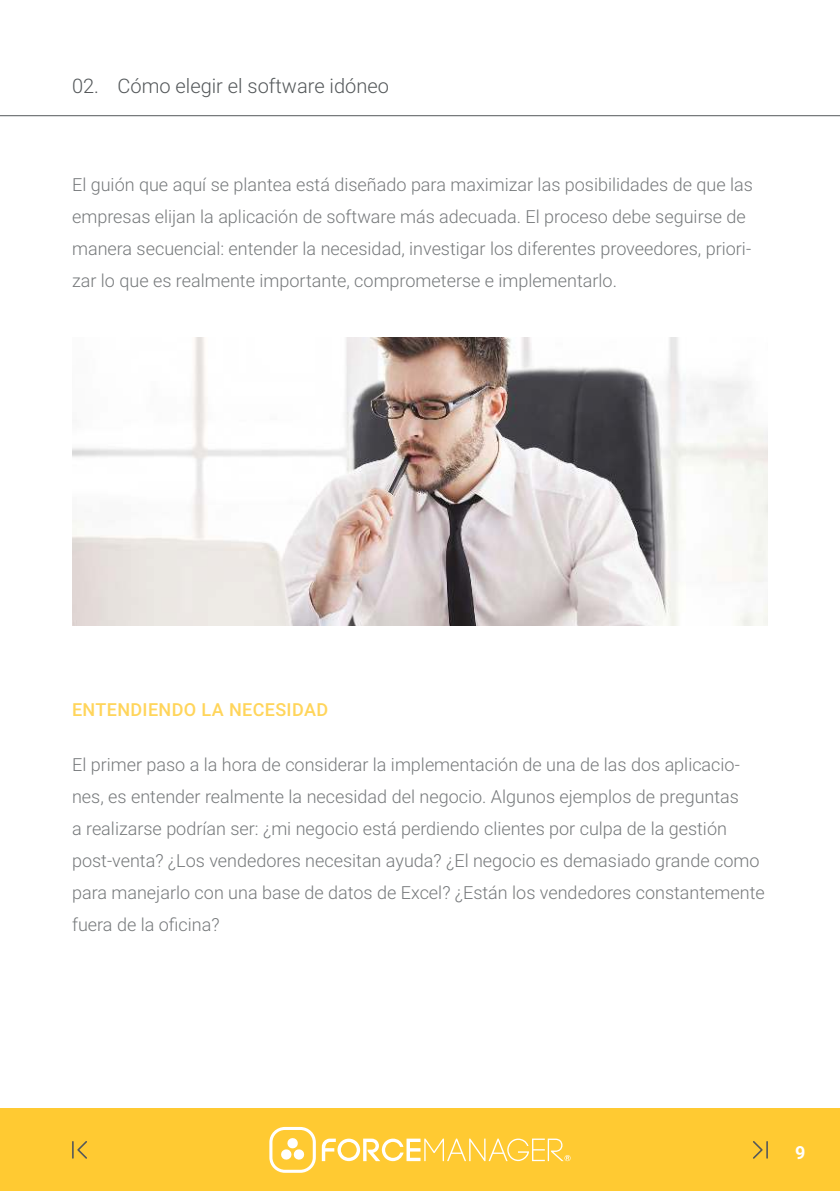
<style>
.page{position:relative;width:840px;height:1191px;background:#fff}
.page>*{position:absolute;margin:0;border:0;box-sizing:border-box;transform-origin:0 0}
.t1{font:300 20px "Roboto";color:#54585a}
.t2{font:300 18px/32px "Roboto";color:#76797b}
.t3{font:500 18px "Roboto";letter-spacing:.02em;color:#ffd55b}
.t4{font:700 18px "Roboto";color:#fff}
</style>
<div class="page">
<div style="left:0;top:1108px;width:839px;height:83px;background:#ffca32"></div>
<hr style="left:0;top:115px;width:839px;height:1px;background:#54585a">
<svg style="left:269px;top:1127px;width:301px;height:45px"></svg>
<img style="left:72px;top:338px;width:695px;height:287px">
<svg style="left:72px;top:1141px;width:15px;height:17px"></svg>
<svg style="left:753px;top:1141px;width:14px;height:17px"></svg>
<p class="t1" style="left:72px;top:77px;width:318px">02. Cómo elegir el software idóneo</p>
<p class="t2" style="left:72px;top:168px;width:682px">El guión que aquí se plantea está diseñado para maximizar las posibilidades de que las empresas elijan la aplicación de software más adecuada. El proceso debe seguirse de manera secuencial: entender la necesidad, investigar los diferentes proveedores, priori&shy;zar lo que es realmente importante, comprometerse e implementarlo.</p>
<p class="t3" style="left:72px;top:703px;width:257px">ENTENDIENDO LA NECESIDAD</p>
<p class="t2" style="left:72px;top:750px;width:694px">El primer paso a la hora de considerar la implementación de una de las dos aplicacio&shy;nes, es entender realmente la necesidad del negocio. Algunos ejemplos de preguntas<br>a realizarse podrían ser: ¿mi negocio está perdiendo clientes por culpa de la gestión post-venta? ¿Los vendedores necesitan ayuda? ¿El negocio es demasiado grande como para manejarlo con una base de datos de Excel? ¿Están los vendedores constantemente fuera de la oicina?</p>
<p class="t4" style="left:794px;top:1142px;width:12px">9</p>
</div>
